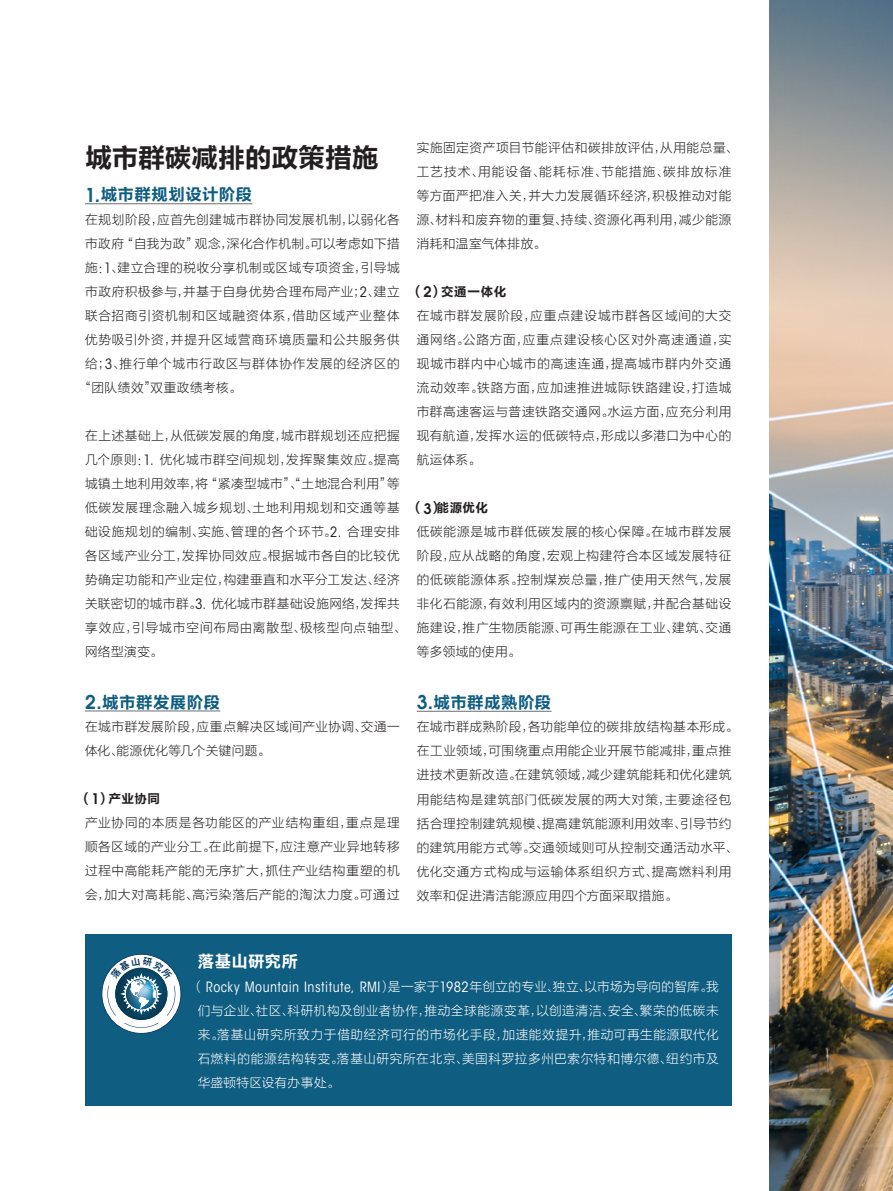
<style>
.page{position:relative;width:893px;height:1191px;background:#fff}
.page>*{position:absolute;margin:0;border:0;box-sizing:border-box;transform-origin:0 0}
.t1{font:27px "FZLTCHK GBK1 0";letter-spacing:-.01em;color:#231f20}
.t2{font:16.5px "FZLTCHK GBK1 0";letter-spacing:.02em;color:#0f5d81}
.t3{font:16.5px "FZLTCHK GBK1 0";letter-spacing:.015em;color:#fff}
.t4{font:condensed 14.1px "ITC Avant Garde Std";letter-spacing:.03em;color:#fff}
.t5{font:12.6px/24px "FZLTXHK GBK1 0";letter-spacing:.055em;color:#231f20}
.t6{font:12.6px/24px "FZLTXHK GBK1 0";letter-spacing:.05em;color:#fff;text-align:justify}
.t7{font:12.6px "FZLTXHK GBK1 0";letter-spacing:.025em;color:#231f20}
.t8{font:12.6px "FZLTCHK GBK1 0";letter-spacing:.035em;color:#231f20}
.s1{font-family:"ITC Avant Garde Pro";font-weight:600;font-size:18.9px}
.s2{font-family:"ITC Avant Garde Std";font-stretch:condensed;font-size:14.1px}
.s3{font-family:"ITC Avant Garde Pro";font-weight:600;font-size:14.55px}
.s4{font-family:"FZLTXHK GBK1 0";font-stretch:normal;font-size:12.6px}
</style>
<div class="page">
<div style="left:85px;top:934px;width:646px;height:172px;background:#0f5d81"></div>
<hr style="left:85px;top:203px;width:167px;height:1px;background:#6c6d70">
<hr style="left:85px;top:710px;width:135px;height:1px;background:#6c6d70">
<hr style="left:417px;top:711px;width:135px;height:1px;background:#6c6d70">
<img style="left:770px;top:0;width:123px;height:1191px">
<svg style="left:101px;top:954px;width:80px;height:79px"></svg>
<p class="t1" style="left:85px;top:142px;width:295px">城市群碳减排的政策措施</p>
<p class="t2" style="left:85px;top:185px;width:168px"><span class="s1">1.</span>城市群规划设计阶段</p>
<p class="t5" style="left:85px;top:208px;width:316px">在规划阶段，应首先创建城市群协同发展机制，以弱化各</p>
<p class="t7" style="left:85px;top:236px;width:316px">市政府“自我为政”观念，深化合作机制。可以考虑如下措</p>
<p class="t5" style="left:85px;top:256px;width:316px">施：<span class="s2">1</span>、建立合理的税收分享机制或区域专项资金，引导城</p>
<p class="t5" style="left:85px;top:280px;width:316px">市政府积极参与，并基于自身优势合理布局产业；<span class="s2">2</span>、建立</p>
<p class="t5" style="left:85px;top:304px;width:316px">联合招商引资机制和区域融资体系，借助区域产业整体</p>
<p class="t5" style="left:85px;top:328px;width:316px">优势吸引外资，并提升区域营商环境质量和公共服务供</p>
<p class="t5" style="left:85px;top:352px;width:316px">给；<span class="s2">3</span>、推行单个城市行政区与群体协作发展的经济区的</p>
<p class="t5" style="left:79px;top:376px;width:164px">“团队绩效”双重政绩考核。</p>
<p class="t5" style="left:85px;top:424px;width:322px">在上述基础上，从低碳发展的角度，城市群规划还应把握几个原则：<span class="s2">1.</span> 优化城市群空间规划，发挥聚集效应。提高城镇土地利用效率，将“紧凑型城市”、“土地混合利用”等低碳发展理念融入城乡规划、土地利用规划和交通等基础设施规划的编制、实施、管理的各个环节。<span class="s2">2.</span> 合理安排各区域产业分工，发挥协同效应。根据城市各自的比较优势确定功能和产业定位，构建垂直和水平分工发达、经济关联密切的城市群。<span class="s2">3.</span> 优化城市群基础设施网络，发挥共享效应，引导城市空间布局由离散型、极核型向点轴型、网络型演变。</p>
<p class="t2" style="left:85px;top:692px;width:136px"><span class="s1">2.</span>城市群发展阶段</p>
<p class="t5" style="left:85px;top:715px;width:316px">在城市群发展阶段，应重点解决区域间产业协调、交通一体化、能源优化等几个关键问题。</p>
<p class="t8" style="left:79px;top:791px;width:83px">（<span class="s3">1</span>）产业协同</p>
<p class="t5" style="left:85px;top:811px;width:316px;text-align:justify">产业协同的本质是各功能区的产业结构重组，重点是理顺各区域的产业分工。在此前提下，应注意产业异地转移过程中高能耗产能的无序扩大，抓住产业结构重塑的机会，加大对高耗能、高污染落后产能的淘汰力度。可通过</p>
<p class="t5" style="left:417px;top:136px;width:322px">实施固定资产项目节能评估和碳排放评估，从用能总量、工艺技术、用能设备、能耗标准、节能措施、碳排放标准等方面严把准入关，并大力发展循环经济，积极推动对能源、材料和废弃物的重复、持续、资源化再利用，减少能源消耗和温室气体排放。</p>
<p class="t8" style="left:410px;top:285px;width:97px">（<span class="s3">2</span>）交通一体化</p>
<p class="t5" style="left:417px;top:304px;width:316px;text-align:justify">在城市群发展阶段，应重点建设城市群各区域间的大交通网络。公路方面，应重点建设核心区对外高速通道，实现城市群内中心城市的高速连通，提高城市群内外交通流动效率。铁路方面，应加速推进城际铁路建设，打造城市群高速客运与普速铁路交通网。水运方面，应充分利用现有航道，发挥水运的低碳特点，形成以多港口为中心的航运体系。</p>
<p class="t8" style="left:410px;top:501px;width:79px">（<span class="s3">3</span>）能源优化</p>
<p class="t5" style="left:417px;top:520px;width:316px;text-align:justify">低碳能源是城市群低碳发展的核心保障。在城市群发展阶段，应从战略的角度，宏观上构建符合本区域发展特征的低碳能源体系。控制煤炭总量，推广使用天然气，发展非化石能源，有效利用区域内的资源禀赋，并配合基础设施建设，推广生物质能源、可再生能源在工业、建筑、交通等多领域的使用。</p>
<p class="t2" style="left:417px;top:692px;width:136px"><span class="s1">3.</span>城市群成熟阶段</p>
<p class="t5" style="left:417px;top:715px;width:322px">在城市群成熟阶段，各功能单位的碳排放结构基本形成。在工业领域，可围绕重点用能企业开展节能减排，重点推进技术更新改造。在建筑领域，减少建筑能耗和优化建筑用能结构是建筑部门低碳发展的两大对策，主要途径包括合理控制建筑规模、提高建筑能源利用效率、引导节约的建筑用能方式等。交通领域则可从控制交通活动水平、优化交通方式构成与运输体系组织方式、提高燃料利用效率和促进清洁能源应用四个方面采取措施。</p>
<p class="t3" style="left:198px;top:952px;width:102px">落基山研究所</p>
<p class="t4" style="left:191px;top:978px;width:529px"><span class="s4">（</span>Rocky Mountain Institute, RMI<span class="s4">）是一家于</span>1982<span class="s4">年创立的专业、独立、以市场为导向的智库。我</span></p>
<p class="t6" style="left:198px;top:998px;width:522px">们与企业、社区、科研机构及创业者协作，推动全球能源变革，以创造清洁、安全、繁荣的低碳未来。落基山研究所致力于借助经济可行的市场化手段，加速能效提升，推动可再生能源取代化石燃料的能源结构转变。落基山研究所在北京、美国科罗拉多州巴索尔特和博尔德、纽约市及华盛顿特区设有办事处。</p>
</div>
